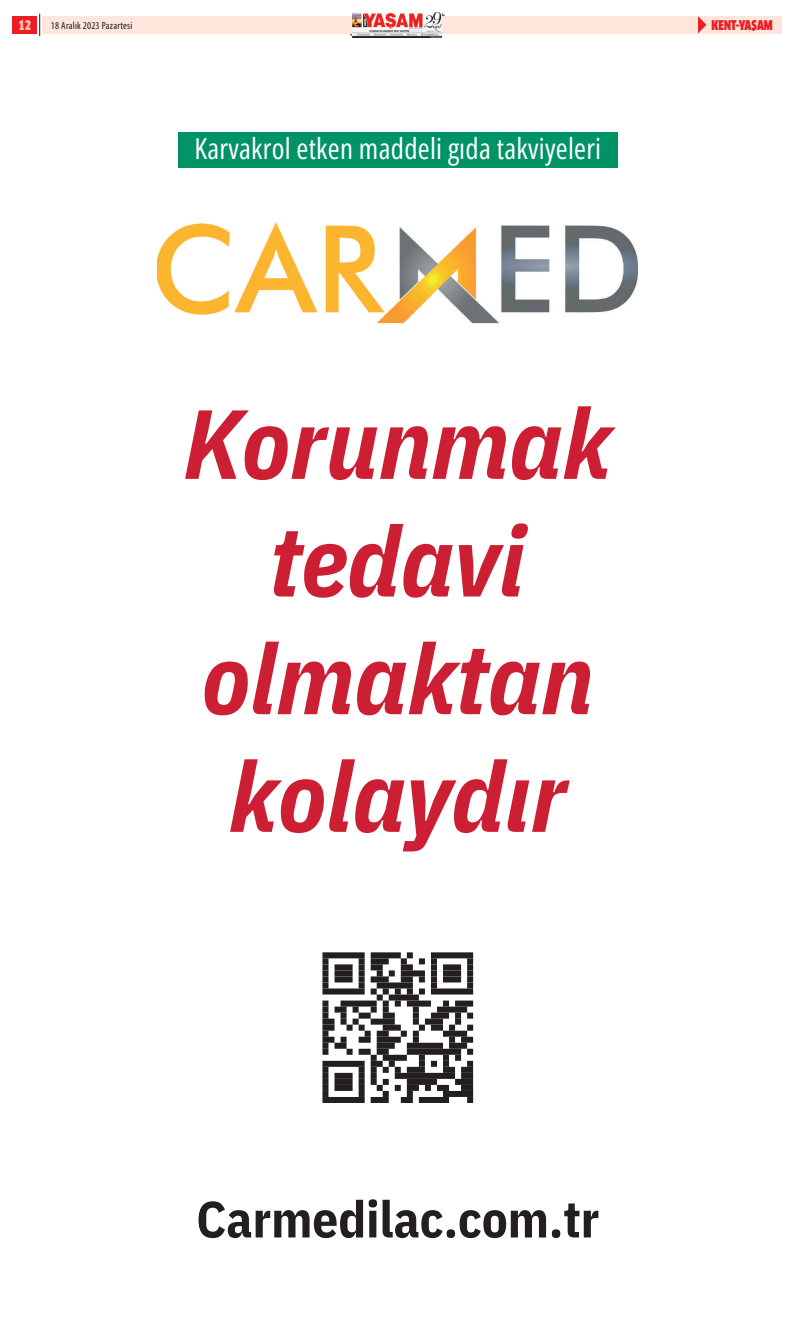
<style>
.page{position:relative;width:794px;height:1327px;background:#fff}
.page>*{position:absolute;margin:0;border:0;box-sizing:border-box;transform-origin:0 0}
.t1{font:italic 700 98.09px/117.7px "IBM Plex Sans Cond";color:#cc1f34;text-align:center}
.t2{font:700 50.93px "IBM Plex Sans Cond";color:#231f20}
.t3{font:28.88px "Open Sans Condensed";letter-spacing:.01em;color:#fff}
.t4{font:900 condensed 13.12px "Clan OT";color:#ee1d23}
.t5{font:900 condensed 13.12px "Clan OT";color:#fbc2ab}
.t6{font:condensed 10.5px "Myriad Pro";letter-spacing:.02em;color:#231f20}
</style>
<div class="page">
<img style="left:158px;top:222px;width:480px;height:101px">
<div style="left:322px;top:952px;width:43px;height:6px;background:#231f20"></div>
<div style="left:371px;top:952px;width:30px;height:6px;background:#231f20"></div>
<div style="left:431px;top:952px;width:42px;height:6px;background:#231f20"></div>
<div style="left:371px;top:958px;width:18px;height:6px;background:#231f20"></div>
<svg style="left:401px;top:952px;width:12px;height:12px"></svg>
<svg style="left:419px;top:958px;width:6px;height:6px"></svg>
<div style="left:334px;top:964px;width:18px;height:6px;background:#231f20"></div>
<div style="left:371px;top:964px;width:12px;height:6px;background:#231f20"></div>
<div style="left:401px;top:964px;width:12px;height:6px;background:#231f20"></div>
<div style="left:443px;top:964px;width:18px;height:6px;background:#231f20"></div>
<div style="left:334px;top:970px;width:18px;height:6px;background:#231f20"></div>
<svg style="left:377px;top:970px;width:6px;height:6px"></svg>
<svg style="left:389px;top:970px;width:6px;height:6px"></svg>
<div style="left:401px;top:970px;width:24px;height:6px;background:#231f20"></div>
<div style="left:443px;top:970px;width:18px;height:6px;background:#231f20"></div>
<div style="left:334px;top:976px;width:18px;height:6px;background:#231f20"></div>
<div style="left:371px;top:976px;width:18px;height:6px;background:#231f20"></div>
<div style="left:401px;top:976px;width:12px;height:6px;background:#231f20"></div>
<svg style="left:419px;top:976px;width:6px;height:6px"></svg>
<div style="left:443px;top:976px;width:18px;height:6px;background:#231f20"></div>
<svg style="left:322px;top:958px;width:6px;height:30px"></svg>
<svg style="left:359px;top:958px;width:6px;height:30px"></svg>
<div style="left:377px;top:982px;width:36px;height:6px;background:#231f20"></div>
<svg style="left:431px;top:958px;width:6px;height:30px"></svg>
<svg style="left:467px;top:958px;width:6px;height:30px"></svg>
<div style="left:322px;top:988px;width:43px;height:7px;background:#231f20"></div>
<div style="left:371px;top:988px;width:6px;height:7px;background:#231f20"></div>
<div style="left:383px;top:988px;width:6px;height:7px;background:#231f20"></div>
<div style="left:395px;top:988px;width:6px;height:7px;background:#231f20"></div>
<div style="left:407px;top:988px;width:6px;height:7px;background:#231f20"></div>
<div style="left:419px;top:988px;width:6px;height:7px;background:#231f20"></div>
<div style="left:431px;top:988px;width:42px;height:7px;background:#231f20"></div>
<div style="left:389px;top:995px;width:30px;height:6px;background:#231f20"></div>
<div style="left:340px;top:1001px;width:37px;height:6px;background:#231f20"></div>
<svg style="left:395px;top:1001px;width:6px;height:6px"></svg>
<div style="left:407px;top:1001px;width:24px;height:6px;background:#231f20"></div>
<svg style="left:443px;top:1001px;width:6px;height:6px"></svg>
<div style="left:455px;top:1001px;width:18px;height:6px;background:#231f20"></div>
<div style="left:334px;top:1007px;width:12px;height:6px;background:#231f20"></div>
<div style="left:352px;top:1007px;width:7px;height:6px;background:#231f20"></div>
<svg style="left:371px;top:995px;width:18px;height:18px"></svg>
<div style="left:437px;top:1007px;width:30px;height:6px;background:#231f20"></div>
<svg style="left:322px;top:1001px;width:6px;height:18px"></svg>
<div style="left:359px;top:1013px;width:12px;height:6px;background:#231f20"></div>
<div style="left:383px;top:1013px;width:12px;height:6px;background:#231f20"></div>
<div style="left:431px;top:1013px;width:18px;height:6px;background:#231f20"></div>
<svg style="left:467px;top:1013px;width:6px;height:6px"></svg>
<div style="left:322px;top:1019px;width:12px;height:6px;background:#231f20"></div>
<div style="left:352px;top:1019px;width:7px;height:6px;background:#231f20"></div>
<div style="left:371px;top:1019px;width:24px;height:6px;background:#231f20"></div>
<div style="left:425px;top:1019px;width:18px;height:6px;background:#231f20"></div>
<div style="left:322px;top:1025px;width:12px;height:6px;background:#231f20"></div>
<svg style="left:340px;top:1013px;width:12px;height:18px"></svg>
<div style="left:358px;top:1025px;width:7px;height:6px;background:#231f20"></div>
<div style="left:383px;top:1025px;width:18px;height:6px;background:#231f20"></div>
<div style="left:431px;top:1025px;width:12px;height:6px;background:#231f20"></div>
<svg style="left:449px;top:1013px;width:12px;height:18px"></svg>
<svg style="left:467px;top:1025px;width:6px;height:6px"></svg>
<svg style="left:322px;top:1031px;width:6px;height:6px"></svg>
<svg style="left:365px;top:1031px;width:6px;height:6px"></svg>
<div style="left:377px;top:1031px;width:12px;height:6px;background:#231f20"></div>
<svg style="left:401px;top:1031px;width:6px;height:6px"></svg>
<div style="left:443px;top:1031px;width:24px;height:6px;background:#231f20"></div>
<div style="left:322px;top:1037px;width:12px;height:6px;background:#231f20"></div>
<svg style="left:340px;top:1037px;width:6px;height:6px"></svg>
<div style="left:359px;top:1037px;width:12px;height:6px;background:#231f20"></div>
<div style="left:377px;top:1037px;width:24px;height:6px;background:#231f20"></div>
<svg style="left:413px;top:1007px;width:12px;height:36px"></svg>
<svg style="left:449px;top:1037px;width:6px;height:6px"></svg>
<div style="left:461px;top:1037px;width:12px;height:6px;background:#231f20"></div>
<div style="left:334px;top:1043px;width:12px;height:6px;background:#231f20"></div>
<div style="left:377px;top:1043px;width:18px;height:6px;background:#231f20"></div>
<div style="left:407px;top:1043px;width:36px;height:6px;background:#231f20"></div>
<div style="left:449px;top:1043px;width:18px;height:6px;background:#231f20"></div>
<svg style="left:322px;top:1043px;width:6px;height:12px"></svg>
<svg style="left:346px;top:1049px;width:6px;height:6px"></svg>
<div style="left:359px;top:1049px;width:12px;height:6px;background:#231f20"></div>
<div style="left:377px;top:1049px;width:12px;height:6px;background:#231f20"></div>
<div style="left:407px;top:1049px;width:54px;height:6px;background:#231f20"></div>
<svg style="left:467px;top:1049px;width:6px;height:6px"></svg>
<div style="left:383px;top:1055px;width:24px;height:6px;background:#231f20"></div>
<svg style="left:455px;top:1055px;width:6px;height:6px"></svg>
<div style="left:322px;top:1061px;width:43px;height:6px;background:#231f20"></div>
<svg style="left:419px;top:1055px;width:6px;height:12px"></svg>
<svg style="left:431px;top:1061px;width:6px;height:6px"></svg>
<svg style="left:443px;top:1055px;width:6px;height:12px"></svg>
<svg style="left:467px;top:1061px;width:6px;height:6px"></svg>
<div style="left:358px;top:1067px;width:7px;height:6px;background:#231f20"></div>
<div style="left:407px;top:1067px;width:18px;height:6px;background:#231f20"></div>
<div style="left:443px;top:1067px;width:12px;height:6px;background:#231f20"></div>
<div style="left:461px;top:1067px;width:12px;height:6px;background:#231f20"></div>
<div style="left:334px;top:1073px;width:18px;height:6px;background:#231f20"></div>
<div style="left:358px;top:1073px;width:7px;height:6px;background:#231f20"></div>
<div style="left:395px;top:1073px;width:60px;height:6px;background:#231f20"></div>
<div style="left:461px;top:1073px;width:12px;height:6px;background:#231f20"></div>
<div style="left:334px;top:1079px;width:18px;height:6px;background:#231f20"></div>
<div style="left:358px;top:1079px;width:7px;height:6px;background:#231f20"></div>
<div style="left:407px;top:1079px;width:30px;height:6px;background:#231f20"></div>
<div style="left:455px;top:1079px;width:18px;height:6px;background:#231f20"></div>
<div style="left:334px;top:1085px;width:18px;height:6px;background:#231f20"></div>
<div style="left:358px;top:1085px;width:7px;height:6px;background:#231f20"></div>
<div style="left:407px;top:1085px;width:12px;height:6px;background:#231f20"></div>
<svg style="left:425px;top:1085px;width:6px;height:6px"></svg>
<div style="left:437px;top:1085px;width:12px;height:6px;background:#231f20"></div>
<div style="left:461px;top:1085px;width:12px;height:6px;background:#231f20"></div>
<svg style="left:322px;top:1067px;width:6px;height:30px"></svg>
<div style="left:358px;top:1091px;width:7px;height:6px;background:#231f20"></div>
<svg style="left:371px;top:1055px;width:30px;height:42px"></svg>
<svg style="left:407px;top:1091px;width:6px;height:6px"></svg>
<div style="left:443px;top:1091px;width:30px;height:6px;background:#231f20"></div>
<div style="left:322px;top:1097px;width:43px;height:6px;background:#231f20"></div>
<div style="left:371px;top:1097px;width:18px;height:6px;background:#231f20"></div>
<div style="left:401px;top:1097px;width:12px;height:6px;background:#231f20"></div>
<div style="left:419px;top:1097px;width:30px;height:6px;background:#231f20"></div>
<svg style="left:467px;top:1097px;width:6px;height:6px"></svg>
<div style="left:178px;top:132px;width:440px;height:36px;background:#009366"></div>
<svg style="left:344px;top:33px;width:8px;height:4px"></svg>
<div style="left:42px;top:16px;width:739px;height:17px;background:#fde7dc"></div>
<div style="left:12px;top:16px;width:25px;height:17px;background:#ee1d23"></div>
<svg style="left:39px;top:14px;width:1px;height:22px"></svg>
<svg style="left:698px;top:16px;width:8px;height:17px"></svg>
<img style="left:352px;top:12px;width:89px;height:25px">
<p class="t5" style="left:19px;top:20px;width:14px">12</p>
<p class="t6" style="left:51px;top:22px;width:83px">18 Aralık 2023 Pazartesi</p>
<p class="t4" style="left:711px;top:20px;width:63px">KENT-YAŞAM</p>
<p class="t3" style="left:194px;top:129px;width:408px">Karvakrol etken maddeli gıda takviyeleri</p>
<h1 class="t1" style="left:184px;top:383px;width:429px">Korunmak tedavi olmaktan kolaydır</h1>
<h2 class="t2" style="left:196px;top:1185px;width:404px">Carmedilac.com.tr</h2>
</div>
